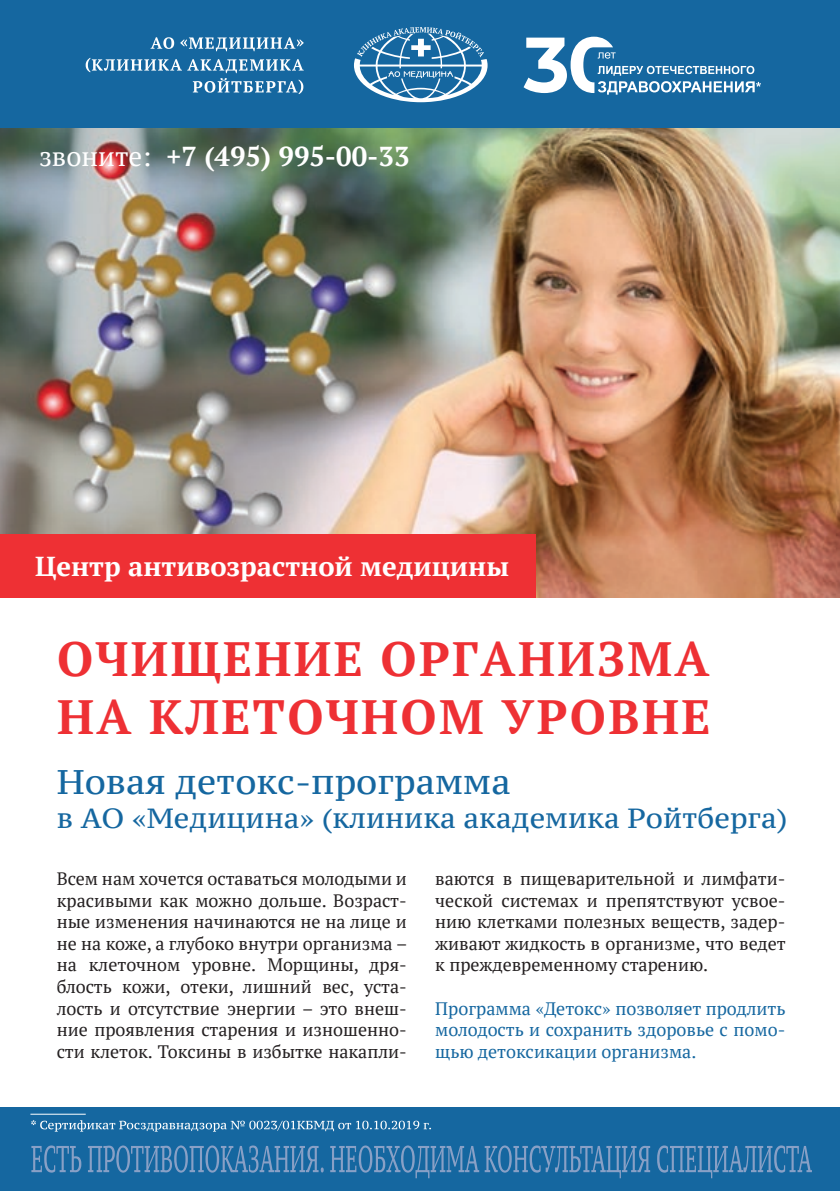
<style>
.page{position:relative;width:840px;height:1191px;background:#fff}
.page>*{position:absolute;margin:0;border:0;box-sizing:border-box;transform-origin:0 0}
.t1{font:700 48px/57.6px "PT Serif";letter-spacing:.05em;color:#ee3034}
.t2{font:34px "PT Serif Caption";color:#1567a0}
.t3{font:27.6px "PT Serif Caption";color:#1567a0}
.t4{font:700 27.4px "PT Serif";color:#fff}
.t5{font:18px/21.6px "PT Serif";color:#231f20;text-align:justify}
.t6{font:18px/21.6px "PT Serif";color:#1567a0;text-align:justify}
.s1{font-weight:400}
</style>
<div class="page">
<img style="left:0;top:127px;width:839px;height:470px">
<div style="left:0;top:0;width:839px;height:127px;background:#1567a0"></div>
<svg style="left:86px;top:58px;width:217px;height:36px"></svg>
<svg style="left:150px;top:37px;width:154px;height:14px"></svg>
<svg style="left:354px;top:27px;width:133px;height:75px"></svg>
<svg style="left:523px;top:37px;width:237px;height:58px"></svg>
<div style="left:0;top:1107px;width:839px;height:84px;background:#1567a0"></div>
<svg style="left:31px;top:1145px;width:780px;height:33px"></svg>
<svg style="left:31px;top:1120px;width:400px;height:11px"></svg>
<hr style="left:30px;top:1113px;width:56px;height:1px;background:#fff">
<div style="left:0;top:534px;width:536px;height:63px;background:#ee3034"></div>
<h3 class="t4" style="left:39px;top:138px;width:372px"><span class="s1">звоните:</span> +7 (495) 995-00-33</h3>
<h3 class="t4" style="left:35px;top:548px;width:475px">Центр антивозрастной медицины</h3>
<h1 class="t1" style="left:57px;top:629px;width:654px">ОЧИЩЕНИЕ ОРГАНИЗМА<br>НА КЛЕТОЧНОМ УРОВНЕ</h1>
<h2 class="t2" style="left:57px;top:760px;width:455px">Новая детокс-программа</h2>
<h3 class="t3" style="left:57px;top:800px;width:731px">в АО «Медицина» (клиника академика Ройтберга)</h3>
<p class="t5" style="left:57px;top:867px;width:352px">Всем нам хочется оставаться молодыми и красивыми как можно дольше. Возраст&shy;ные изменения начинаются не на лице и не на коже, а глубоко внутри организма – на клеточном уровне. Морщины, дря&shy;блость кожи, отеки, лишний вес, уста&shy;лость и отсутствие энергии – это внеш&shy;ние проявления старения и изношенно&shy;сти клеток. Токсины в избытке накапли-</p>
<p class="t5" style="left:435px;top:867px;width:352px">ваются в пищеварительной и лимфати&shy;ческой системах и препятствуют усвое&shy;нию клетками полезных веществ, задер&shy;живают жидкость в организме, что ведет к преждевременному старению.</p>
<p class="t6" style="left:435px;top:997px;width:352px">Программа «Детокс» позволяет продлить молодость и сохранить здоровье с помо&shy;щью детоксикации организма.</p>
</div>
